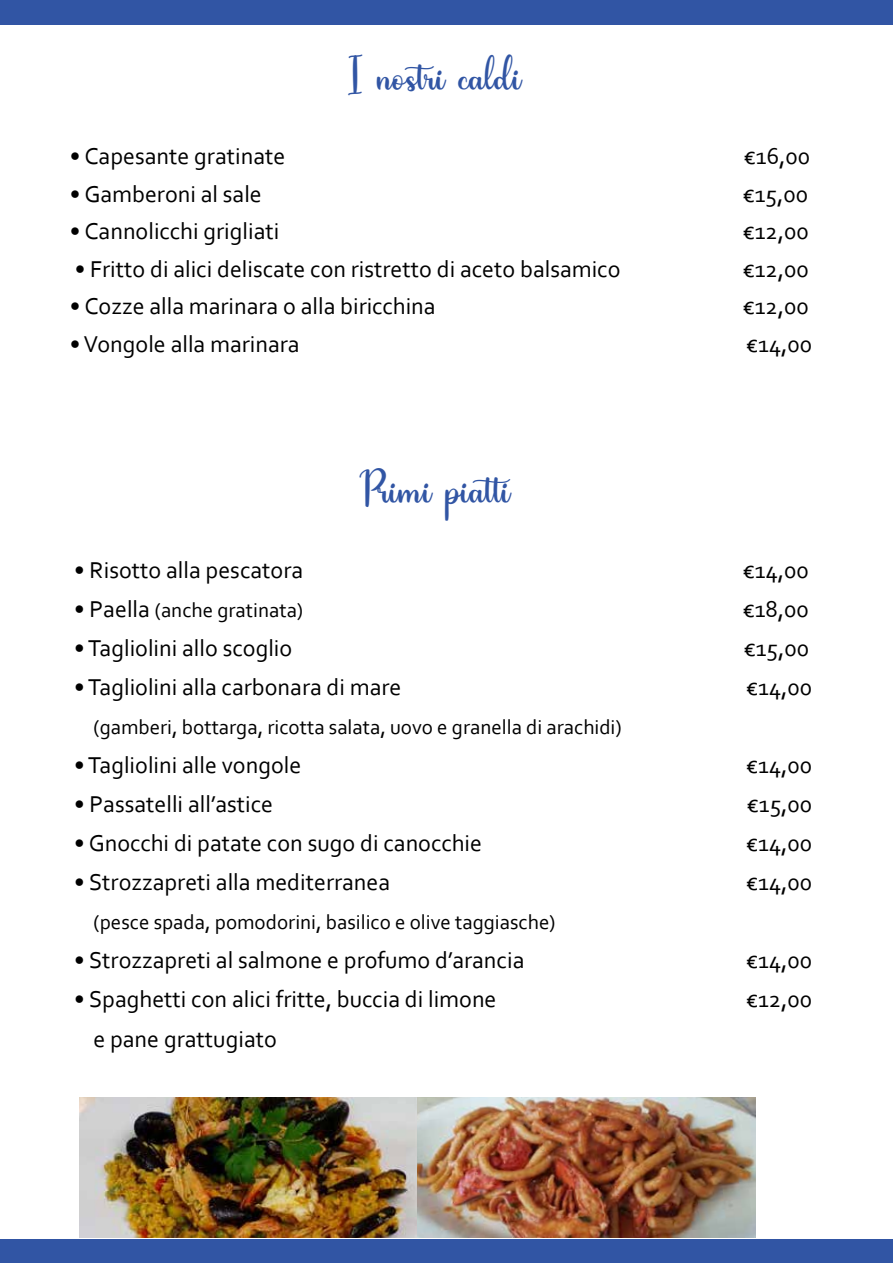
<style>
.page{position:relative;width:893px;height:1263px;background:#fff}
.page>*{position:absolute;margin:0;border:0;box-sizing:border-box;transform-origin:0 0}
.t1{font:43.5px "Hey Lover";color:#3155a4}
.t2{font:24px "Corbel";color:#000}
.t3{font:21px "Corbel";color:#000}
.s1{font-size:24px}
</style>
<div class="page">
<div style="left:0;top:0;width:893px;height:25px;background:#3155a4"></div>
<div style="left:0;top:1239px;width:893px;height:24px;background:#3155a4"></div>
<img style="left:80px;top:1097px;width:676px;height:140px">
<h1 class="t1" style="left:349px;top:46px;width:173px">I nostri caldi</h1>
<p class="t2" style="left:70px;top:142px;width:217px">• Capesante gratinate</p>
<p class="t2" style="left:744px;top:142px;width:68px">€16,00</p>
<p class="t2" style="left:70px;top:179px;width:193px">• Gamberoni al sale</p>
<p class="t2" style="left:742px;top:179px;width:67px">€15,00</p>
<p class="t2" style="left:70px;top:216px;width:211px">• Cannolicchi grigliati</p>
<p class="t2" style="left:742px;top:216px;width:68px">€12,00</p>
<p class="t2" style="left:75px;top:254px;width:547px">• Fritto di alici deliscate con ristretto di aceto balsamico</p>
<p class="t2" style="left:742px;top:254px;width:68px">€12,00</p>
<p class="t2" style="left:70px;top:291px;width:367px">• Cozze alla marinara o alla biricchina</p>
<p class="t2" style="left:742px;top:291px;width:68px">€12,00</p>
<p class="t2" style="left:70px;top:329px;width:231px">•Vongole alla marinara</p>
<p class="t2" style="left:746px;top:329px;width:68px">€14,00</p>
<h1 class="t1" style="left:360px;top:458px;width:164px">Primi piatti</h1>
<p class="t2" style="left:74px;top:556px;width:230px">• Risotto alla pescatora</p>
<p class="t2" style="left:742px;top:556px;width:68px">€14,00</p>
<p class="t3" style="left:74px;top:597px;width:231px"><span class="s1">• Paella</span> (anche gratinata)</p>
<p class="t2" style="left:742px;top:595px;width:68px">€18,00</p>
<p class="t2" style="left:74px;top:634px;width:220px">• Tagliolini allo scoglio</p>
<p class="t2" style="left:744px;top:634px;width:67px">€15,00</p>
<p class="t2" style="left:74px;top:673px;width:329px">• Tagliolini alla carbonara di mare</p>
<p class="t2" style="left:746px;top:673px;width:68px">€14,00</p>
<p class="t3" style="left:93px;top:714px;width:530px">(gamberi, bottarga, ricotta salata, uovo e granella di arachidi)</p>
<p class="t2" style="left:74px;top:751px;width:229px">• Tagliolini alle vongole</p>
<p class="t2" style="left:746px;top:751px;width:68px">€14,00</p>
<p class="t2" style="left:74px;top:790px;width:200px">• Passatelli all’astice</p>
<p class="t2" style="left:747px;top:790px;width:67px">€15,00</p>
<p class="t2" style="left:74px;top:829px;width:409px">• Gnocchi di patate con sugo di canocchie</p>
<p class="t2" style="left:746px;top:829px;width:68px">€14,00</p>
<p class="t2" style="left:74px;top:868px;width:317px">• Strozzapreti alla mediterranea</p>
<p class="t2" style="left:746px;top:868px;width:68px">€14,00</p>
<p class="t3" style="left:93px;top:909px;width:463px">(pesce spada, pomodorini, basilico e olive taggiasche)</p>
<p class="t2" style="left:74px;top:946px;width:452px">• Strozzapreti al salmone e profumo d’arancia</p>
<p class="t2" style="left:746px;top:946px;width:68px">€14,00</p>
<p class="t2" style="left:74px;top:985px;width:424px">• Spaghetti con alici fritte, buccia di limone</p>
<p class="t2" style="left:746px;top:985px;width:68px">€12,00</p>
<p class="t2" style="left:93px;top:1024px;width:185px">e pane grattugiato</p>
</div>
